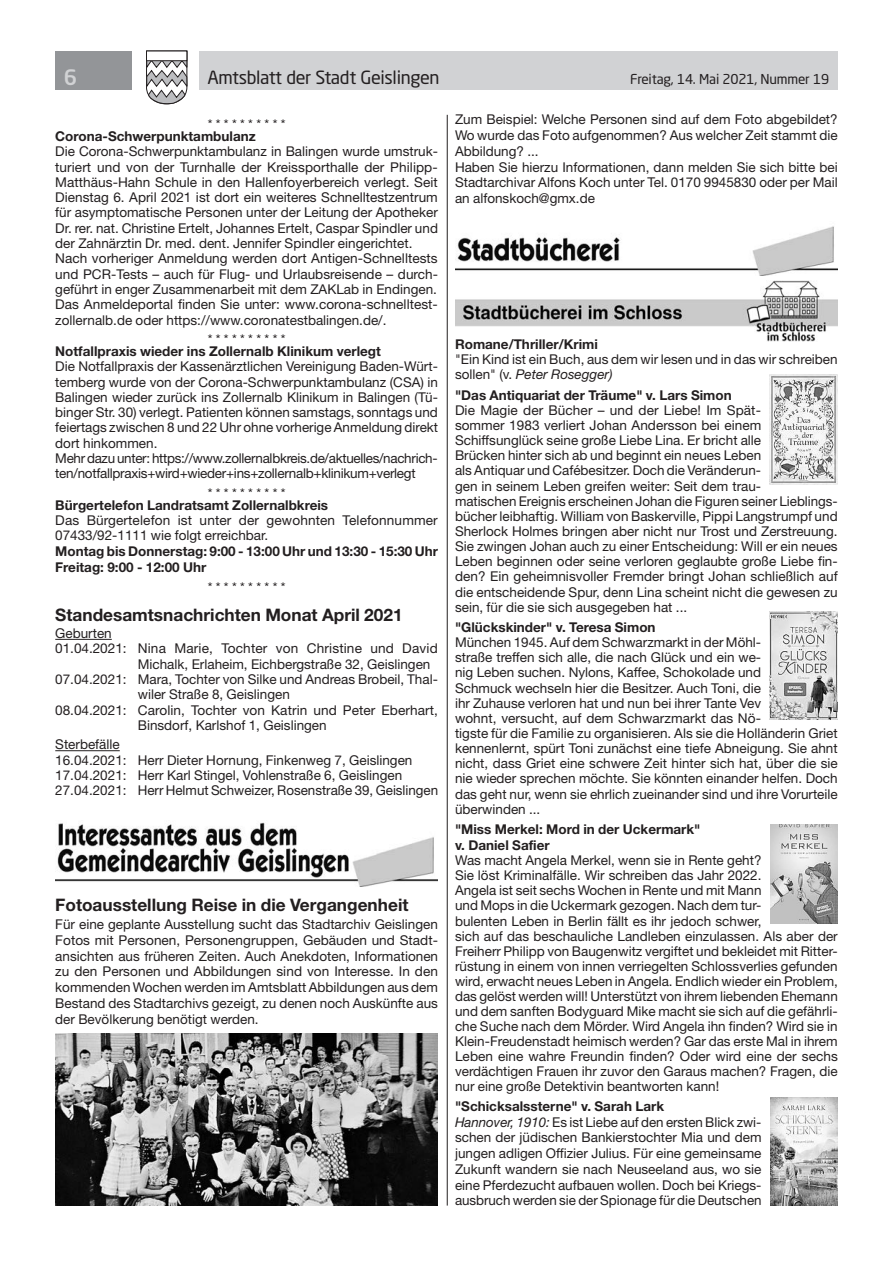
<style>
.page{position:relative;width:893px;height:1263px;background:#fff}
.page>*{position:absolute;margin:0;border:0;box-sizing:border-box;transform-origin:0 0}
.t1{font:500 21px "Neo Sans Std";color:#d1d2d4}
.t2{font:18px "Neo Sans Std";letter-spacing:-.02em;color:#231f20}
.t3{font:700 17.25px "Helvetica Neue LT Std";color:#231f20}
.t4{font:13.5px/15.1px "Helvetica Neue LT Std";color:#231f20}
.t5{font:700 13.5px/16px "Helvetica Neue LT Std";color:#231f20}
.t6{font:13.5px "Neo Sans Std";letter-spacing:-.015em;color:#231f20}
.s1{font-style:italic}
.s2{font-weight:700}
</style>
<div class="page">
<div style="left:199px;top:51px;width:639px;height:38px;background:#d1d2d4"></div>
<div style="left:55px;top:51px;width:77px;height:38px;background:#939598"></div>
<svg style="left:146px;top:50px;width:42px;height:55px"></svg>
<div style="left:146px;top:51px;width:41px;height:10px;background:#fff"></div>
<div style="left:146px;top:51px;width:41px;height:10px;border:1px solid #231f20"></div>
<hr style="left:447px;top:115px;width:1px;height:1090px;background:#231f20">
<hr style="left:55px;top:639px;width:57px;height:1px;background:#231f20">
<hr style="left:55px;top:750px;width:65px;height:1px;background:#231f20">
<img style="left:55px;top:822px;width:383px;height:64px">
<img style="left:455px;top:226px;width:383px;height:49px">
<img style="left:455px;top:281px;width:383px;height:60px">
<img style="left:55px;top:1033px;width:383px;height:172px">
<img style="left:770px;top:374px;width:67px;height:110px">
<img style="left:770px;top:611px;width:67px;height:108px">
<img style="left:770px;top:825px;width:68px;height:98px">
<img style="left:770px;top:1097px;width:68px;height:108px">
<h1 class="t1" style="left:64px;top:64px;width:15px">6</h1>
<h2 class="t2" style="left:207px;top:66px;width:234px">Amtsblatt der Stadt Geislingen</h2>
<p class="t6" style="left:630px;top:71px;width:201px">Freitag, 14. Mai 2021, Nummer 19</p>
<p class="t4" style="left:208px;top:116px;width:79px">* * * * * * * * * *</p>
<p class="t5" style="left:55px;top:128px;width:202px">Corona-Schwerpunktambulanz</p>
<p class="t4" style="left:55px;top:144px;width:384px">Die Corona-Schwerpunktambulanz in Balingen wurde umstruk&shy;turiert und von der Turnhalle der Kreissporthalle der Philipp-Matthäus-Hahn Schule in den Hallenfoyerbereich verlegt. Seit Dienstag 6. April 2021 ist dort ein weiteres Schnelltestzentrum für asymptomatische Personen unter der Leitung der Apotheker Dr. rer. nat. Christine Ertelt, Johannes Ertelt, Caspar Spindler und der Zahnärztin Dr. med. dent. Jennifer Spindler eingerichtet.<br>Nach vorheriger Anmeldung werden dort Antigen-Schnelltests und PCR-Tests – auch für Flug- und Urlaubsreisende – durch&shy;geführt in enger Zusammenarbeit mit dem ZAKLab in Endingen.<br>Das Anmeldeportal finden Sie unter: www.corona-schnelltest&shy;zollernalb.de oder https://www.coronatestbalingen.de/.</p>
<p class="t4" style="left:208px;top:332px;width:79px">* * * * * * * * * *</p>
<p class="t5" style="left:55px;top:343px;width:327px">Notfallpraxis wieder ins Zollernalb Klinikum verlegt</p>
<p class="t4" style="left:55px;top:359px;width:384px">Die Notfallpraxis der Kassenärztlichen Vereinigung Baden-Würt&shy;temberg wurde von der Corona-Schwerpunktambulanz (CSA) in Balingen wieder zurück ins Zollernalb Klinikum in Balingen (Tü&shy;binger Str. 30) verlegt. Patienten können samstags, sonntags und feiertags zwischen 8 und 22 Uhr ohne vorherige Anmeldung direkt dort hinkommen.<br>Mehr dazu unter: https://www.zollernalbkreis.de/aktuelles/nachrich&shy;ten/notfallpraxis+wird+wieder+ins+zollernalb+klinikum+verlegt</p>
<p class="t4" style="left:208px;top:486px;width:79px">* * * * * * * * * *</p>
<p class="t5" style="left:55px;top:497px;width:274px">Bürgertelefon Landratsamt Zollernalbkreis</p>
<p class="t4" style="left:55px;top:512px;width:384px">Das Bürgertelefon ist unter der gewohnten Telefonnummer<br>07433/92-1111 wie folgt erreichbar.</p>
<p class="t5" style="left:55px;top:543px;width:384px">Montag bis Donnerstag: 9:00 - 13:00 Uhr und 13:30 - 15:30 Uhr<br>Freitag: 9:00 - 12:00 Uhr</p>
<p class="t4" style="left:208px;top:580px;width:79px">* * * * * * * * * *</p>
<p class="t3" style="left:55px;top:604px;width:349px">Standesamtsnachrichten Monat April 2021</p>
<p class="t4" style="left:55px;top:625px;width:58px">Geburten</p>
<p class="t4" style="left:55px;top:641px;width:384px">01.04.2021: Nina Marie, Tochter von Christine und David</p>
<p class="t4" style="left:138px;top:656px;width:294px">Michalk, Erlaheim, Eichbergstraße 32, Geislingen</p>
<p class="t4" style="left:55px;top:671px;width:384px">07.04.2021: Mara, Tochter von Silke und Andreas Brobeil, Thal-</p>
<p class="t4" style="left:138px;top:687px;width:154px">wiler Straße 8, Geislingen</p>
<p class="t4" style="left:55px;top:702px;width:384px">08.04.2021: Carolin, Tochter von Katrin und Peter Eberhart,</p>
<p class="t4" style="left:138px;top:717px;width:190px">Binsdorf, Karlshof 1, Geislingen</p>
<p class="t4" style="left:55px;top:737px;width:384px">Sterbefälle<br>16.04.2021: Herr Dieter Hornung, Finkenweg 7, Geislingen 17.04.2021: Herr Karl Stingel, Vohlenstraße 6, Geislingen 27.04.2021: Herr Helmut Schweizer, Rosenstraße 39, Geislingen</p>
<p class="t4" style="left:455px;top:112px;width:384px;line-height:15.8px">Zum Beispiel: Welche Personen sind auf dem Foto abgebildet?<br>Wo wurde das Foto aufgenommen? Aus welcher Zeit stammt die Abbildung? ...<br>Haben Sie hierzu Informationen, dann melden Sie sich bitte bei Stadtarchivar Alfons Koch unter Tel. 0170 9945830 oder per Mail an alfonskoch@gmx.de</p>
<p class="t5" style="left:455px;top:335px;width:144px">Romane/Thriller/Krimi</p>
<p class="t4" style="left:455px;top:352px;width:384px">"Ein Kind ist ein Buch, aus dem wir lesen und in das wir schreiben sollen" (v. <span class="s1">Peter Rosegger)</span></p>
<p class="t5" style="left:455px;top:386px;width:278px">"Das Antiquariat der Träume" v. Lars Simon</p>
<p class="t4" style="left:455px;top:402px;width:384px">Die Magie der Bücher – und der Liebe! Im Spät-<br>sommer 1983 verliert Johan Andersson bei einem Schiffsunglück seine große Liebe Lina. Er bricht alle<br>Brücken hinter sich ab und beginnt ein neues Leben<br>als Antiquar und Cafébesitzer. Doch die Veränderun-<br>gen in seinem Leben greifen weiter: Seit dem trau-<br>matischen Ereignis erscheinen Johan die Figuren seiner Lieblings&shy;bücher leibhaftig. William von Baskerville, Pippi Langstrumpf und Sherlock Holmes bringen aber nicht nur Trost und Zerstreuung.<br>Sie zwingen Johan auch zu einer Entscheidung: Will er ein neues Leben beginnen oder seine verloren geglaubte große Liebe fin&shy;den? Ein geheimnisvoller Fremder bringt Johan schließlich auf die entscheidende Spur, denn Lina scheint nicht die gewesen zu sein, für die sie sich ausgegeben hat ...</p>
<p class="t5" style="left:455px;top:619px;width:202px">"Glückskinder" v. Teresa Simon</p>
<p class="t4" style="left:455px;top:634px;width:384px">München 1945. Auf dem Schwarzmarkt in der Möhl-<br>straße treffen sich alle, die nach Glück und ein we-<br>nig Leben suchen. Nylons, Kaffee, Schokolade und<br>Schmuck wechseln hier die Besitzer. Auch Toni, die<br>ihr Zuhause verloren hat und nun bei ihrer Tante Vev<br>wohnt, versucht, auf dem Schwarzmarkt das Nö-<br>tigste für die Familie zu organisieren. Als sie die Holländerin Griet kennenlernt, spürt Toni zunächst eine tiefe Abneigung. Sie ahnt nicht, dass Griet eine schwere Zeit hinter sich hat, über die sie nie wieder sprechen möchte. Sie könnten einander helfen. Doch das geht nur, wenn sie ehrlich zueinander sind und ihre Vorurteile überwinden ...</p>
<p class="t5" style="left:455px;top:821px;width:247px">"Miss Merkel: Mord in der Uckermark" v. Daniel Safier</p>
<p class="t4" style="left:455px;top:852px;width:384px">Was macht Angela Merkel, wenn sie in Rente geht?<br>Sie löst Kriminalfälle. Wir schreiben das Jahr 2022.<br>Angela ist seit sechs Wochen in Rente und mit Mann<br>und Mops in die Uckermark gezogen. Nach dem tur-<br>bulenten Leben in Berlin fällt es ihr jedoch schwer,<br>sich auf das beschauliche Landleben einzulassen. Als aber der Freiherr Philipp von Baugenwitz vergiftet und bekleidet mit Ritter&shy;rüstung in einem von innen verriegelten Schlossverlies gefunden wird, erwacht neues Leben in Angela. Endlich wieder ein Problem, das gelöst werden will! Unterstützt von ihrem liebenden Ehemann und dem sanften Bodyguard Mike macht sie sich auf die gefährli&shy;che Suche nach dem Mörder. Wird Angela ihn finden? Wird sie in Klein-Freudenstadt heimisch werden? Gar das erste Mal in ihrem Leben eine wahre Freundin finden? Oder wird eine der sechs verdächtigen Frauen ihr zuvor den Garaus machen? Fragen, die nur eine große Detektivin beantworten kann!</p>
<p class="t4" style="left:455px;top:1098px;width:308px;line-height:15.6px"><span class="s2">"Schicksalssterne" v. Sarah Lark<br></span><span class="s1">Hannover, 1910:</span> Es ist Liebe auf den ersten Blick zwi&shy;schen der jüdischen Bankierstochter Mia und dem jungen adligen Offizier Julius. Für eine gemeinsame Zukunft wandern sie nach Neuseeland aus, wo sie eine Pferdezucht aufbauen wollen. Doch bei Kriegs&shy;ausbruch werden sie der Spionage für die Deutschen</p>
<p class="t3" style="left:55px;top:894px;width:355px">Fotoausstellung Reise in die Vergangenheit</p>
<p class="t4" style="left:55px;top:916px;width:384px;line-height:15.8px;text-align:justify">Für eine geplante Ausstellung sucht das Stadtarchiv Geislingen Fotos mit Personen, Personengruppen, Gebäuden und Stadt&shy;ansichten aus früheren Zeiten. Auch Anekdoten, Informationen zu den Personen und Abbildungen sind von Interesse. In den kommenden Wochen werden im Amtsblatt Abbildungen aus dem Bestand des Stadtarchivs gezeigt, zu denen noch Auskünfte aus der Bevölkerung benötigt werden.</p>
</div>
